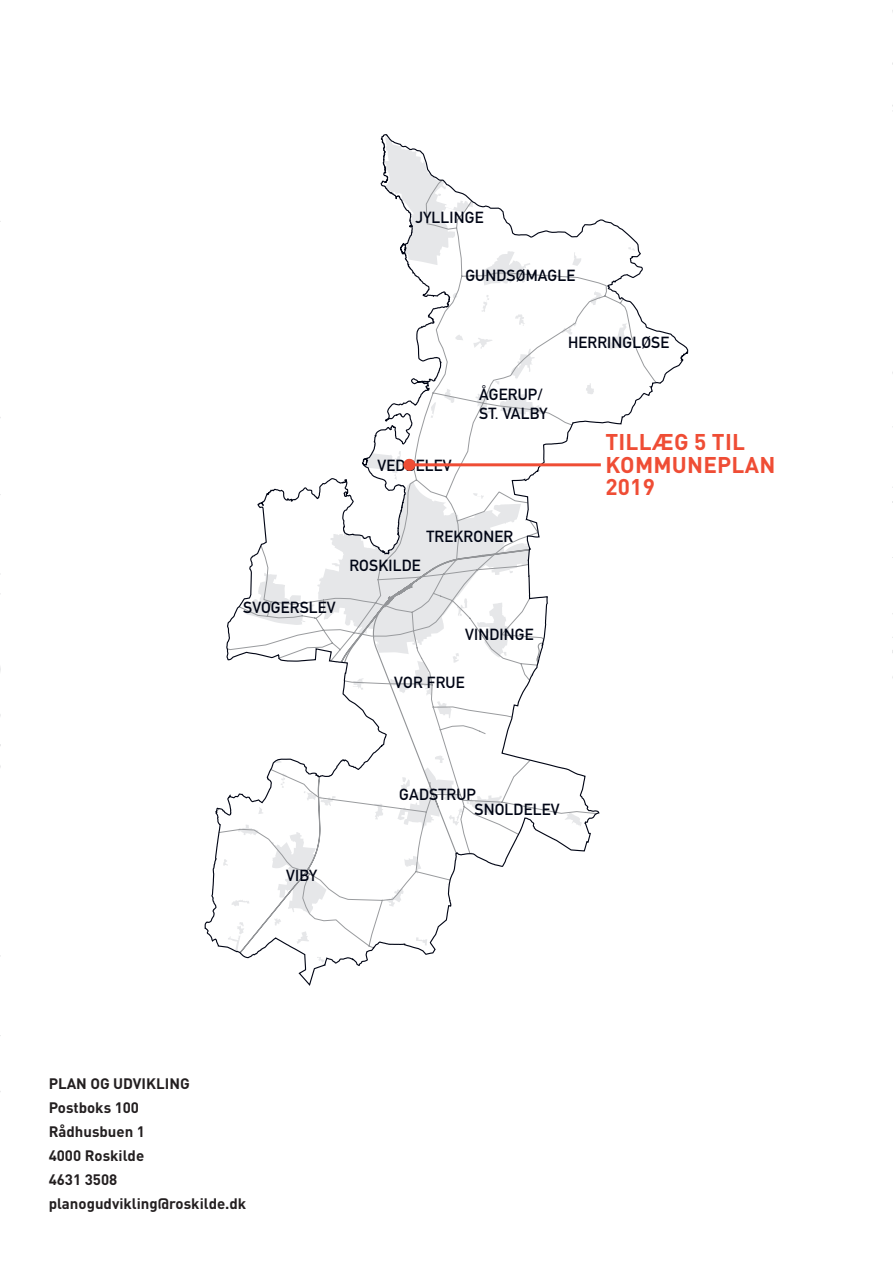
<style>
.page{position:relative;width:893px;height:1263px;background:#fff}
.page>*{position:absolute;margin:0;border:0;box-sizing:border-box;transform-origin:0 0}
.t1{font:700 22.5px/22.5px "DIN";letter-spacing:.01em;color:#ef4d35}
.t2{font:15.9px/19px "DIN Mittelschrift";letter-spacing:.01em;color:#000515}
.t3{font:700 15px/24px "DIN";color:#231f20}
</style>
<div class="page">
<svg style="left:204px;top:134px;width:485px;height:852px"></svg>
<hr style="left:409px;top:463px;width:192px;height:3px;background:#ef4d35">
<div style="left:403px;top:459px;width:12px;height:12px;background:#ef4d35;border-radius:50%"></div>
<p class="t2" style="left:416px;top:208px;width:69px">JYLLINGE</p>
<p class="t2" style="left:465px;top:266px;width:111px">GUNDSØMAGLE</p>
<p class="t2" style="left:378px;top:456px;width:76px">VEDDELEV</p>
<p class="t2" style="left:479px;top:385px;width:70px">ÅGERUP/<br>ST. VALBY</p>
<p class="t2" style="left:243px;top:598px;width:94px">SVOGERSLEV</p>
<p class="t2" style="left:426px;top:527px;width:88px">TREKRONER</p>
<p class="t2" style="left:349px;top:556px;width:73px">ROSKILDE</p>
<p class="t2" style="left:465px;top:625px;width:70px">VINDINGE</p>
<p class="t2" style="left:394px;top:673px;width:72px">VOR FRUE</p>
<p class="t2" style="left:568px;top:333px;width:103px">HERRINGLØSE</p>
<p class="t1" style="left:605px;top:430px;width:172px">TILLÆG 5 TIL<br>KOMMUNEPLAN<br>2019</p>
<p class="t2" style="left:286px;top:865px;width:33px">VIBY</p>
<p class="t2" style="left:399px;top:785px;width:78px">GADSTRUP</p>
<p class="t2" style="left:474px;top:800px;width:87px">SNOLDELEV</p>
<p class="t3" style="left:49px;top:1071px;width:142px">PLAN OG UDVIKLING</p>
<p class="t3" style="left:49px;top:1095px;width:92px">Postboks 100</p>
<p class="t3" style="left:49px;top:1119px;width:98px">Rådhusbuen 1<br>4000 Roskilde</p>
<p class="t3" style="left:49px;top:1167px;width:70px">4631 3508</p>
<p class="t3" style="left:49px;top:1191px;width:199px">planogudvikling@roskilde.dk</p>
</div>
